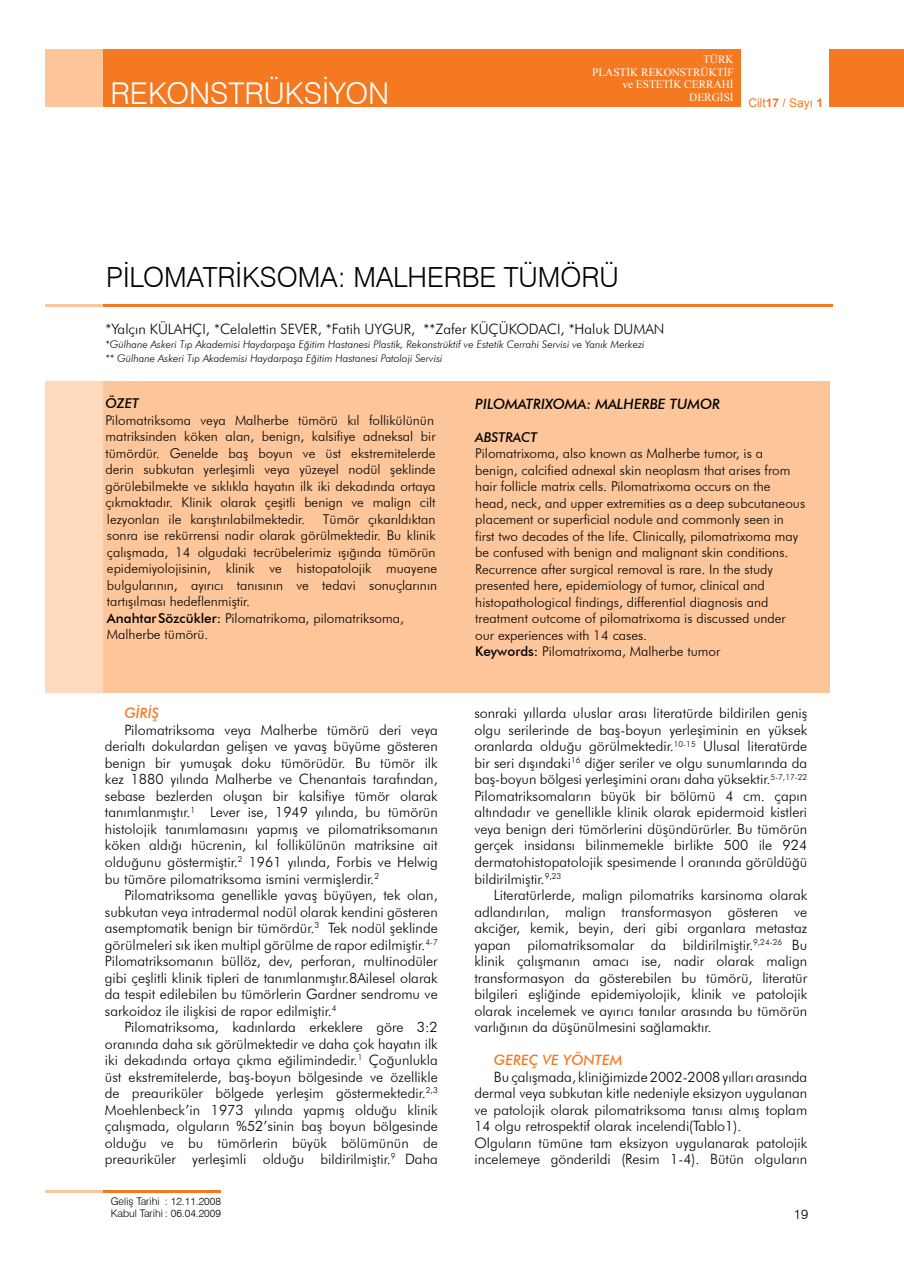
<style>
.page{position:relative;width:904px;height:1285px;background:#fff}
.page>*{position:absolute;margin:0;border:0;box-sizing:border-box;transform-origin:0 0}
.t1{font:300 30px "Swiss 721 BT";color:#fff}
.t2{font:300 27.75px "Swiss 721 BT";color:#000}
.t3{font:300 14.25px/16.5px "Futura BT";color:#000;text-align:justify}
.t4{font:italic 500 14.25px "Futura BT";color:#000}
.t5{font:italic 500 14.25px "Futura BT";color:#f47920}
.t6{font:300 13.5px/16.5px "Futura BT";color:#000}
.t7{font:italic 500 13.5px "Futura BT";color:#000}
.t8{font:300 13.5px "Swiss 721 BT";color:#000}
.t9{font:12px "Arial";color:#f47920}
.t10{font:11.25px/12.8px "Times New Roman";color:#fff;text-align:right}
.t11{font:italic 300 10.5px/14.2px "Futura BT";color:#000}
.t12{font:300 10.5px/12.8px "Swiss 721 BT";color:#000}
.s1{font-weight:700}
.s2{font-weight:500}
</style>
<div class="page">
<hr style="left:46px;top:304px;width:786px;height:2px;background:#f47920">
<hr style="left:46px;top:304px;width:57px;height:2px;background:#fcc59a">
<div style="left:46px;top:380px;width:783px;height:312px;background:#fcc59a"></div>
<div style="left:46px;top:380px;width:57px;height:312px;background:#fed9bc"></div>
<div style="left:46px;top:49px;width:694px;height:58px;background:#f47920"></div>
<div style="left:46px;top:49px;width:57px;height:58px;background:#fcc59a"></div>
<div style="left:829px;top:49px;width:75px;height:58px;background:#f47920"></div>
<hr style="left:46px;top:1189px;width:175px;height:2px;background:#f47920">
<hr style="left:46px;top:1189px;width:57px;height:2px;background:#fcc59a">
<h1 class="t1" style="left:110px;top:75px;width:280px">REKONSTRÜKSİYON</h1>
<p class="t10" style="left:592px;top:53px;width:143px">TÜRK<br>PLASTİK REKONSTRÜKTİF ve ESTETİK CERRAHİ<br>DERGİSİ</p>
<p class="t9" style="left:748px;top:95px;width:76px">Cilt<span class="s1">17</span> / Sayı <span class="s1">1</span></p>
<h2 class="t2" style="left:106px;top:260px;width:514px">PİLOMATRİKSOMA: MALH ERBE TÜMÖRÜ</h2>
<p class="t3" style="left:105px;top:320px;width:383px">*Yalçın KÜLAHÇI, *Celalettin SEVER, *Fatih UYGUR, **Zafer Küçükodacı</p>
<p class="t3" style="left:560px;top:320px;width:106px">, *Haluk DUMAN</p>
<p class="t11" style="left:105px;top:337px;width:540px">*Gülhane Askeri Tıp Akademisi Haydarpaşa Eğitim Hastanesi Plastik, Rekonstrüktif ve Estetik Cerrahi Servisi ve Yanık Merkezi ** Gülhane Askeri Tıp Akademisi Haydarpaşa Eğitim Hastanesi Patoloji Servisi</p>
<p class="t7" style="left:105px;top:395px;width:10px">ÖZET</p>
<p class="t6" style="left:105px;top:411px;width:332px;text-align:justify">Pilomatriksoma veya Malherbe tümörü kıl follikülünün matriksinden köken alan, benign, kalsifiye adneksal bir tümördür. Genelde baş boyun ve üst ekstremitelerde derin subkutan yerleşimli veya yüzeyel nodül şeklinde görülebilmekte ve sıklıkla hayatın ilk iki dekadında ortaya çıkmaktadır. Klinik olarak çeşitli benign ve malign cilt lezyonları ile karıştırılabilmektedir.</p>
<p class="t4" style="left:475px;top:395px;width:143px">PILOMATR IXOMA: MALHERBE</p>
<p class="t4" style="left:670px;top:395px;width:41px">TUMOR</p>
<p class="t7" style="left:475px;top:429px;width:63px">ABSTRACT</p>
<p class="t6" style="left:475px;top:445px;width:331px">Pilomatrixoma, also known as Malherbe tumor, is a benign, calcified adnexal skin neoplasm that arises from hair follicle matrix cells. Pilomatrixoma occurs on the head, neck, and upper extremities as a deep subcutaneous placement or superficial nodule and commonly seen in first two decades of the life. Clinically, pilomatrixoma may be confused with benign and malignant skin conditions.<br>Recurrence after surgical removal is rare. In the study presented here, epidemiology of tumor, clinical and histopathological findings, differential diagnosis and treatment outcome of pilomatrixoma is discussed under our experiences with 14 cases.<br><span class="s2">Keywords:</span> Pilomatrixoma, Malherbe tumor</p>
<p class="t6" style="left:107px;top:510px;width:332px;text-indent:216px">Tümör çıkarıldıktan sonra ise rekürrensi nadir olarak görülmektedir. Bu klinik çalışmada, 14 olgudaki tecrübelerimiz ışığında tümörün epidemiyolojisinin, klinik ve histopatolojik muayene bulgularının, ayırıcı tanısının ve tedavi sonuçlarının tartışılması hedeflenmiştir.<br><span class="s2">Anahtar Sözcükler:</span> Pilomatrikoma, pilomatriksoma, Malherbe tümörü.</p>
<p class="t5" style="left:124px;top:704px;width:36px">GİRİŞ</p>
<p class="t3" style="left:105px;top:721px;width:334px;text-indent:19px">Pilomatriksoma veya Malherbe tümörü deri veya derialtı dokulardan gelişen ve yavaş büyüme gösteren benign bir yumuşak doku tümörüdür. Bu tümör ilk kez 1880 yılında Malherbe ve Chenantais tarafından, sebase bezlerden oluşan bir kalsifiye tümör olarak tanımlanmıştır.<sup>1</sup> Lever ise, 1949 yılında, bu tümörün histolojik tanımlamasını yapmış ve pilomatriksomanın köken aldığı hücrenin, kıl follikülünün matriksine ait olduğunu göstermiştir.<sup>2</sup> 1961 yılında, Forbis ve Helwig bu tümöre pilomatriksoma ismini vermişlerdir.<sup>2</sup></p>
<p class="t3" style="left:105px;top:886px;width:334px;text-indent:20px">Pilomatriksoma genellikle yavaş büyüyen, tek olan, subkutan veya intradermal nodül olarak kendini gösteren asemptomatik benign bir tümördür.<sup>3</sup> Tek nodül şeklinde görülmeleri sık iken multipl görülme de rapor edilmiştir.<sup>4-7<br></sup>Pilomatriksomanın büllöz, dev, perforan, multinodüler gibi çeşlitli klinik tipleri de tanımlanmıştır.8Ailesel olarak da tespit edilebilen bu tümörlerin Gardner sendromu ve sarkoidoz ile ilişkisi de rapor edilmiştir.<sup>4</sup></p>
<p class="t3" style="left:105px;top:1018px;width:334px;text-indent:19px">Pilomatriksoma, kadınlarda erkeklere göre 3:2 oranında daha sık görülmektedir ve daha çok hayatın ilk iki dekadında ortaya çıkma eğilimindedir.<sup>1</sup> Çoğunlukla üst ekstremitelerde, baş-boyun bölgesinde ve özellikle de preauriküler bölgede yerleşim göstermektedir.<sup>2,3<br></sup>Moehlenbeck’in 1973 yılında yapmış olduğu klinik çalışmada, olguların %52’sinin baş boyun bölgesinde olduğu ve bu tümörlerin büyük bölümünün de preauriküler yerleşimli olduğu bildirilmiştir.<sup>9</sup> Daha</p>
<p class="t12" style="left:111px;top:1194px;width:112px">Geliş Tarihi : 12.11.2008<br>Kabul Tarihi : 06.04.2009</p>
<p class="t3" style="left:474px;top:704px;width:334px">sonraki yıllarda uluslar arası literatürde bildirilen geniş olgu serilerinde de baş-boyun yerleşiminin en yüksek oranlarda olduğu görülmektedir.<sup>10-15</sup> Ulusal literatürde bir seri dışındaki<sup>16</sup> diğer seriler ve olgu sunumlarında da baş-boyun bölgesi yerleşimini oranı daha yüksektir.<sup>5-7,17-22<br></sup>Pilomatriksomaların büyük bir bölümü 4 cm. çapın altındadır ve genellikle klinik olarak epidermoid kistleri veya benign deri tümörlerini düşündürürler. Bu tümörün gerçek insidansı bilinmemekle birlikte 500 ile 924 dermatohistopatolojik spesimende l oranında görüldüğü bildirilmiştir.<sup>9,23</sup></p>
<p class="t3" style="left:474px;top:886px;width:334px;text-indent:19px">Literatürlerde, malign pilomatriks karsinoma olarak adlandırılan, malign transformasyon gösteren ve akciğer, kemik, beyin, deri gibi organlara metastaz yapan pilomatriksomalar da bildirilmiştir.<sup>9,24-26</sup> Bu klinik çalışmanın amacı ise, nadir olarak malign transformasyon da gösterebilen bu tümörü, literatür bilgileri eşliğinde epidemiyolojik, klinik ve patolojik olarak incelemek ve ayırıcı tanılar arasında bu tümörün varlığının da düşünülmesini sağlamaktır.</p>
<p class="t5" style="left:494px;top:1051px;width:88px">GEREÇ VE YÖNTE</p>
<p class="t5" style="left:610px;top:1051px;width:14px">M</p>
<p class="t3" style="left:474px;top:1067px;width:334px;text-align:left;text-indent:19px">Bu çalışmada, kliniğimizde 2002-2008 yılları arasında dermal veya subkutan kitle nedeniyle eksizyon uygulanan ve patolojik olarak pilomatriksoma tanısı almış toplam 14 olgu retrospektif olarak incelendi(Tablo1).<br>Olguların tümüne tam eksizyon uygulanarak patolojik incelemeye gönderildi (Resim 1-4). Bütün olguların</p>
<p class="t8" style="left:794px;top:1205px;width:16px">19</p>
</div>
